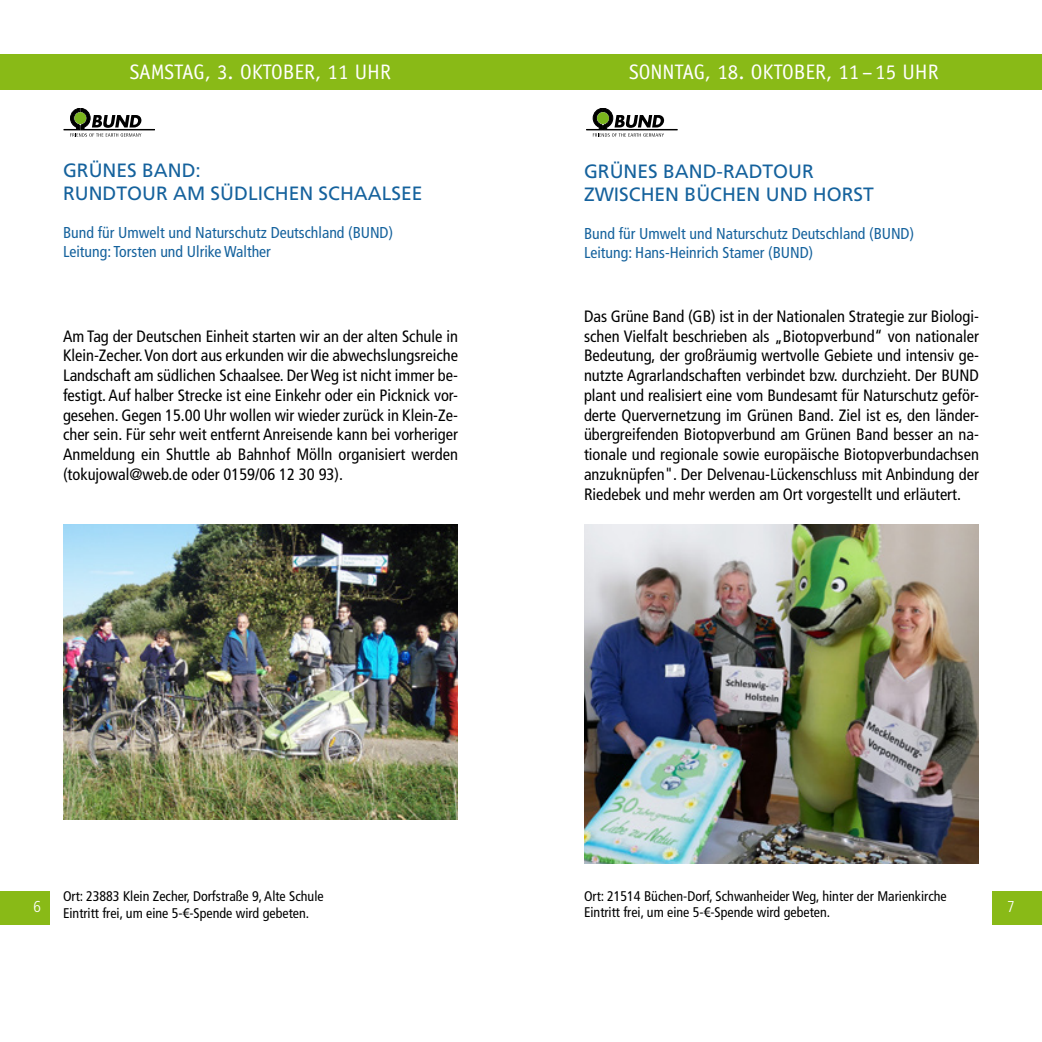
<style>
.page{position:relative;width:1042px;height:1042px;background:#fff}
.page>*{position:absolute;margin:0;border:0;box-sizing:border-box;transform-origin:0 0}
.t1{font:21px "Officina Sans";color:#fff}
.t2{font:19.25px/23.1px "Frutiger LT Std";color:#15629d}
.t3{font:condensed 16.45px/19.8px "Frutiger LT Std";color:#000;text-align:justify}
.t4{font:condensed 15.75px/18.9px "Frutiger LT Std";color:#15629d}
.t5{font:300 condensed 15.75px "Frutiger LT Std";color:#fff}
.t6{font:condensed 14px/16.8px "Frutiger LT Std";color:#000}
</style>
<div class="page">
<div style="left:992px;top:890px;width:50px;height:34px;background:#89ba17"></div>
<div style="left:0;top:890px;width:50px;height:34px;background:#89ba17"></div>
<div style="left:521px;top:54px;width:521px;height:36px;background:#89ba17"></div>
<div style="left:0;top:54px;width:521px;height:36px;background:#89ba17"></div>
<svg style="left:64px;top:108px;width:91px;height:29px"></svg>
<img style="left:63px;top:524px;width:395px;height:296px">
<svg style="left:586px;top:108px;width:91px;height:29px"></svg>
<img style="left:584px;top:524px;width:395px;height:340px">
<p class="t1" style="left:130px;top:59px;width:263px">SAMSTAG, 3. OKTOBER, 11 UH R</p>
<p class="t2" style="left:63px;top:159px;width:14px">GRÜN</p>
<p class="t2" style="left:116px;top:159px;width:40px">ES BAND</p>
<p class="t2" style="left:63px;top:159px;width:213px;text-indent:133px">:<br>RUNDTOUR AM SÜDLICHE</p>
<p class="t2" style="left:299px;top:182px;width:103px">N SCHAALSEE</p>
<p class="t4" style="left:63px;top:223px;width:331px">Bund für Umwelt und Naturschutz Deutschland (BUND)<br>Leitung: Torsten und Ulrike Walther</p>
<p class="t3" style="left:63px;top:326px;width:396px">Am Tag der Deutschen Einheit starten wir an der alten Schule in Klein-Zecher. Von dort aus erkunden wir die abwechslungsreiche Landschaft am südlichen Schaalsee. Der Weg ist nicht immer be&shy;festigt. Auf halber Strecke ist eine Einkehr oder ein Picknick vor&shy;gesehen. Gegen 15.00 Uhr wollen wir wieder zurück in Klein-Ze&shy;cher sein. Für sehr weit entfernt Anreisende kann bei vorheriger Anmeldung ein Shuttle ab Bahnhof Mölln organisiert werden (tokujowal@web.de oder 0159/06 12 30 93).</p>
<p class="t1" style="left:629px;top:59px;width:311px">SONNTAG, 18. OKTOBER, 11 – 15 UH R</p>
<p class="t2" style="left:584px;top:160px;width:14px">GRÜN</p>
<p class="t2" style="left:637px;top:160px;width:40px">ES BAND</p>
<p class="t2" style="left:716px;top:160px;width:99px">-RADTOUR</p>
<p class="t2" style="left:584px;top:183px;width:48px">ZWISCHE</p>
<p class="t2" style="left:665px;top:183px;width:58px">N BÜCHE</p>
<p class="t2" style="left:746px;top:183px;width:129px">N UND HORST</p>
<p class="t4" style="left:584px;top:224px;width:331px">Bund für Umwelt und Naturschutz Deutschland (BUND)<br>Leitung: Hans-Heinrich Stamer (BUND)</p>
<p class="t3" style="left:584px;top:306px;width:396px">Das Grüne Band (GB) ist in der Nationalen Strategie zur Biologi&shy;schen Vielfalt beschrieben als „Biotopverbund“ von nationaler Bedeutung, der großräumig wertvolle Gebiete und intensiv ge&shy;nutzte Agrarlandschaften verbindet bzw. durchzieht. Der BUND plant und realisiert eine vom Bundesamt für Naturschutz geför&shy;derte Quervernetzung im Grünen Band. Ziel ist es, den länder&shy;übergreifenden Biotopverbund am Grünen Band besser an na&shy;tionale und regionale sowie europäische Biotopverbundachsen anzuknüpfen". Der Delvenau-Lückenschluss mit Anbindung der Riedebek und mehr werden am Ort vorgestellt und erläutert.</p>
<p class="t6" style="left:584px;top:887px;width:364px">Ort: 21514 Büchen-Dorf, Schwanheider Weg, hinter der Marienkirche<br>Eintritt frei, um eine 5-€-Spende wird gebeten.</p>
<p class="t6" style="left:63px;top:888px;width:262px">Ort: 23883 Klein Zecher, Dorfstraße 9, Alte Schule<br>Eintritt frei, um eine 5-€-Spende wird gebeten.</p>
<p class="t5" style="left:33px;top:898px;width:9px">6</p>
<p class="t5" style="left:1007px;top:898px;width:9px">7</p>
</div>
